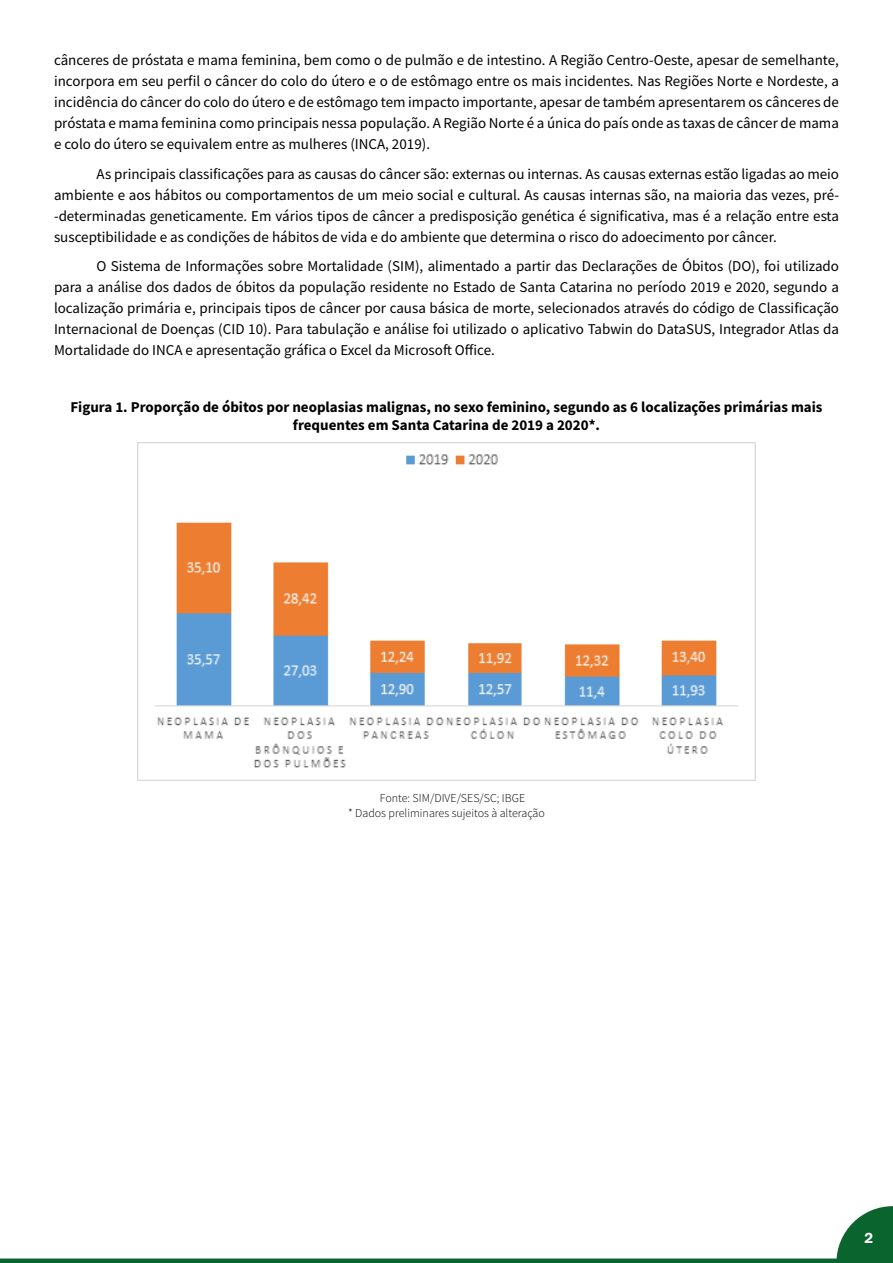
<style>
.page{position:relative;width:893px;height:1263px;background:#fff}
.page>*{position:absolute;margin:0;border:0;box-sizing:border-box;transform-origin:0 0}
.t1{font:15px/21px "Source Sans Pro";color:#000;text-align:justify}
.t2{font:700 15px/18px "Source Sans Pro";color:#000;text-align:center}
.t3{font:600 15px "Franklin Gothic";color:#fff}
.t4{font:300 12px/15px "Source Sans Pro";color:#000}
</style>
<div class="page">
<svg style="left:836px;top:1206px;width:57px;height:52px"></svg>
<div style="left:0;top:1258px;width:893px;height:5px;background:#09642e"></div>
<img style="left:138px;top:442px;width:617px;height:338px">
<p class="t1" style="left:54px;top:50px;width:786px">cânceres de próstata e mama feminina, bem como o de pulmão e de intestino. A Região Centro-Oeste, apesar de semelhante, incorpora em seu perfil o câncer do colo do útero e o de estômago entre os mais incidentes. Nas Regiões Norte e Nordeste, a incidência do câncer do colo do útero e de estômago tem impacto importante, apesar de também apresentarem os cânceres de próstata e mama feminina como principais nessa população. A Região Norte é a única do país onde as taxas de câncer de mama e colo do útero se equivalem entre as mulheres (INCA, 2019).</p>
<p class="t1" style="left:54px;top:163px;width:786px;text-indent:43px">As principais classificações para as causas do câncer são: externas ou internas. As causas externas estão ligadas ao meio ambiente e aos hábitos ou comportamentos de um meio social e cultural. As causas internas são, na maioria das vezes, pré--determinadas geneticamente. Em vários tipos de câncer a predisposição genética é significativa, mas é a relação entre esta susceptibilidade e as condições de hábitos de vida e do ambiente que determina o risco do adoecimento por câncer.</p>
<p class="t1" style="left:54px;top:256px;width:787px;text-indent:43px">O Sistema de Informações sobre Mortalidade (SIM), alimentado a partir das Declarações de Óbitos (DO), foi utilizado para a análise dos dados de óbitos da população residente no Estado de Santa Catarina no período 2019 e 2020, segundo a localização primária e, principais tipos de câncer por causa básica de morte, selecionados através do código de Classificação Internacional de Doenças (CID 10). Para tabulação e análise foi utilizado o aplicativo Tabwin do DataSUS, Integrador Atlas da Mortalidade do INCA e apresentação gráfica o Excel da Microsoft Office.</p>
<p class="t2" style="left:70px;top:398px;width:754px">Figura 1. Proporção de óbitos por neoplasias malignas, no sexo feminino, segundo as 6 localizações primárias mais frequentes em Santa Catarina de 2019 a 2020*.</p>
<p class="t4" style="left:348px;top:790px;width:198px;text-indent:32px">Fonte: SIM/DIVE/SES/SC; IBGE<br>* Dados preliminares sujeitos à alteração</p>
<p class="t3" style="left:864px;top:1229px;width:10px">2</p>
</div>
